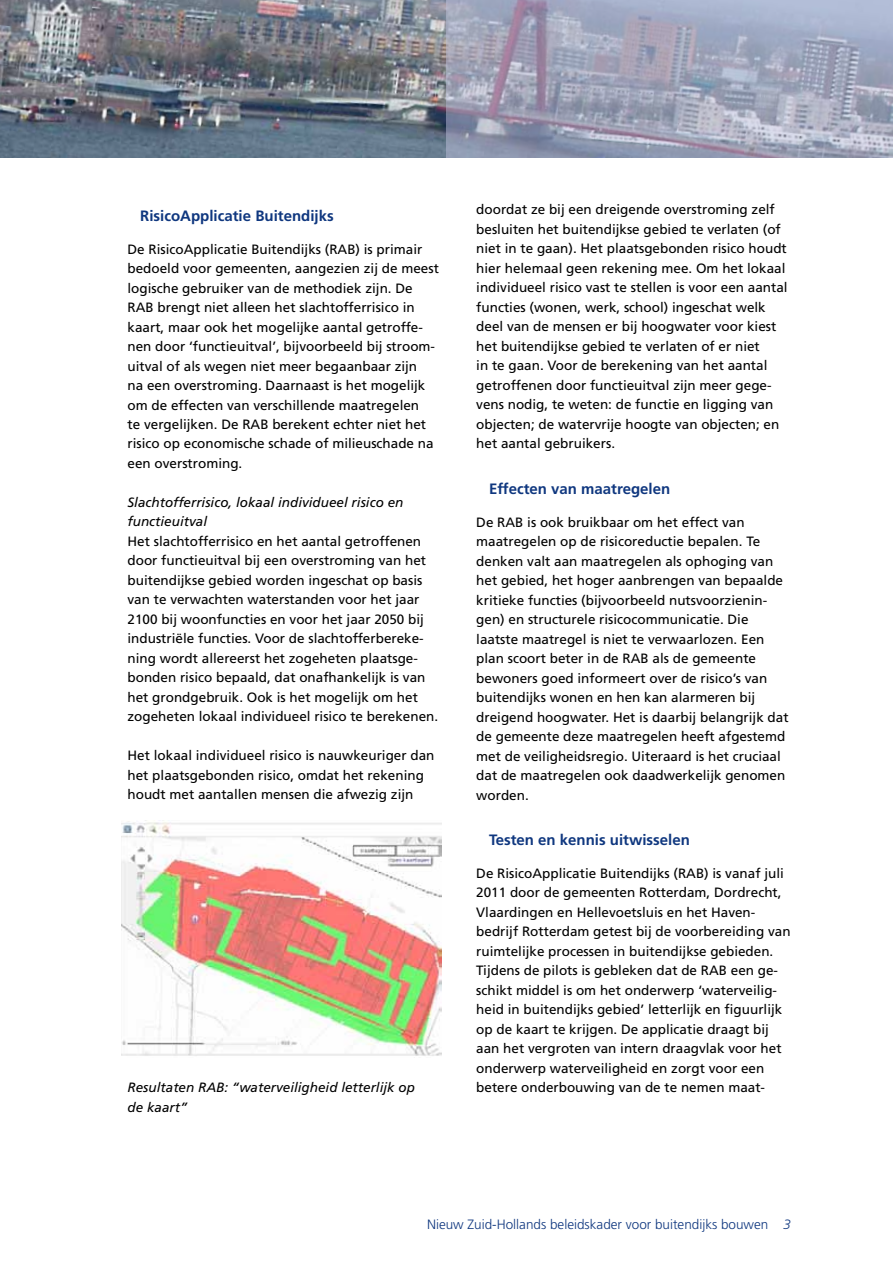
<style>
.page{position:relative;width:893px;height:1263px;background:#fff}
.page>*{position:absolute;margin:0;border:0;box-sizing:border-box;transform-origin:0 0}
.t1{font:700 15px "Frutiger LT Std";color:#0f377f}
.t2{font:13.5px/19.5px "Frutiger LT Std";color:#000}
.t3{font:italic 13.5px/19.5px "Frutiger LT Std";color:#000}
.t4{font:300 13.5px "Frutiger LT Std";color:#0f377f}
.s1{font-style:italic}
</style>
<div class="page">
<img style="left:1px;top:0;width:445px;height:158px">
<hr style="left:0;top:0;width:1px;height:158px;background:#c0c2de">
<svg style="left:446px;top:0;width:447px;height:158px"></svg>
<img style="left:122px;top:821px;width:319px;height:235px">
<p class="t1" style="left:140px;top:206px;width:195px">RisicoApplicatie Buitendijks</p>
<p class="t2" style="left:128px;top:239px;width:313px">De RisicoApplicatie Buitendijks (RAB) is primair bedoeld voor gemeenten, aangezien zij de meest logische gebruiker van de methodiek zijn. De RAB brengt niet alleen het slachtofferrisico in kaart, maar ook het mogelijke aantal getroffe&shy;nen door ‘functieuitval’, bijvoorbeeld bij stroom&shy;uitval of als wegen niet meer begaanbaar zijn<br>na een overstroming. Daarnaast is het mogelijk om de effecten van verschillende maatregelen<br>te vergelijken. De RAB berekent echter niet het risico op economische schade of milieuschade na een overstroming.</p>
<p class="t3" style="left:128px;top:493px;width:277px">Slachtofferrisico, lokaal individueel risico en functieuitval</p>
<p class="t2" style="left:128px;top:532px;width:312px">Het slachtofferrisico en het aantal getroffenen door functieuitval bij een overstroming van het buitendijkse gebied worden ingeschat op basis van te verwachten waterstanden voor het jaar 2100 bij woonfuncties en voor het jaar 2050 bij industriële functies. Voor de slachtofferbereke&shy;ning wordt allereerst het zogeheten plaatsge&shy;bonden risico bepaald, dat onafhankelijk is van het grondgebruik. Ook is het mogelijk om het zogeheten lokaal individueel risico te berekenen.</p>
<p class="t2" style="left:128px;top:746px;width:308px">Het lokaal individueel risico is nauwkeuriger dan het plaatsgebonden risico, omdat het rekening houdt met aantallen mensen die afwezig zijn</p>
<p class="t2" style="left:476px;top:200px;width:313px">doordat ze bij een dreigende overstroming zelf besluiten het buitendijkse gebied te verlaten (of niet in te gaan). Het plaatsgebonden risico houdt hier helemaal geen rekening mee. Om het lokaal individueel risico vast te stellen is voor een aantal functies (wonen, werk, school) ingeschat welk deel van de mensen er bij hoogwater voor kiest het buitendijkse gebied te verlaten of er niet<br>in te gaan. Voor de berekening van het aantal getroffenen door functieuitval zijn meer gege&shy;vens nodig, te weten: de functie en ligging van objecten; de watervrije hoogte van objecten; en het aantal gebruikers.</p>
<p class="t1" style="left:489px;top:479px;width:183px">Effecten van maatregelen</p>
<p class="t2" style="left:476px;top:512px;width:314px">De RAB is ook bruikbaar om het effect van maatregelen op de risicoreductie bepalen. Te denken valt aan maatregelen als ophoging van het gebied, het hoger aanbrengen van bepaalde kritieke functies (bijvoorbeeld nutsvoorzienin&shy;gen) en structurele risicocommunicatie. Die laatste maatregel is niet te verwaarlozen. Een plan scoort beter in de RAB als de gemeente bewoners goed informeert over de risico’s van buitendijks wonen en hen kan alarmeren bij dreigend hoogwater. Het is daarbij belangrijk dat de gemeente deze maatregelen heeft afgestemd met de veiligheidsregio. Uiteraard is het cruciaal dat de maatregelen ook daadwerkelijk genomen worden.</p>
<p class="t1" style="left:489px;top:830px;width:202px">Testen en kennis uitwisselen</p>
<p class="t2" style="left:476px;top:863px;width:316px">De RisicoApplicatie Buitendijks (RAB) is vanaf juli 2011 door de gemeenten Rotterdam, Dordrecht, Vlaardingen en Hellevoetsluis en het Haven&shy;bedrijf Rotterdam getest bij de voorbereiding van ruimtelijke processen in buitendijkse gebieden.<br>Tijdens de pilots is gebleken dat de RAB een ge&shy;schikt middel is om het onderwerp ‘waterveilig&shy;heid in buitendijks gebied’ letterlijk en figuurlijk op de kaart te krijgen. De applicatie draagt bij aan het vergroten van intern draagvlak voor het onderwerp waterveiligheid en zorgt voor een</p>
<p class="t3" style="left:128px;top:1078px;width:289px">Resultaten RAB: “waterveiligheid letterlijk op</p>
<p class="t2" style="left:476px;top:1078px;width:290px">betere onderbouwing van de te nemen maat-</p>
<p class="t3" style="left:128px;top:1097px;width:62px">de kaart”</p>
<p class="t4" style="left:427px;top:1216px;width:365px">Nieuw Zuid-Hollands beleidskader voor buitendijks bouwen <span class="s1">3</span></p>
</div>
